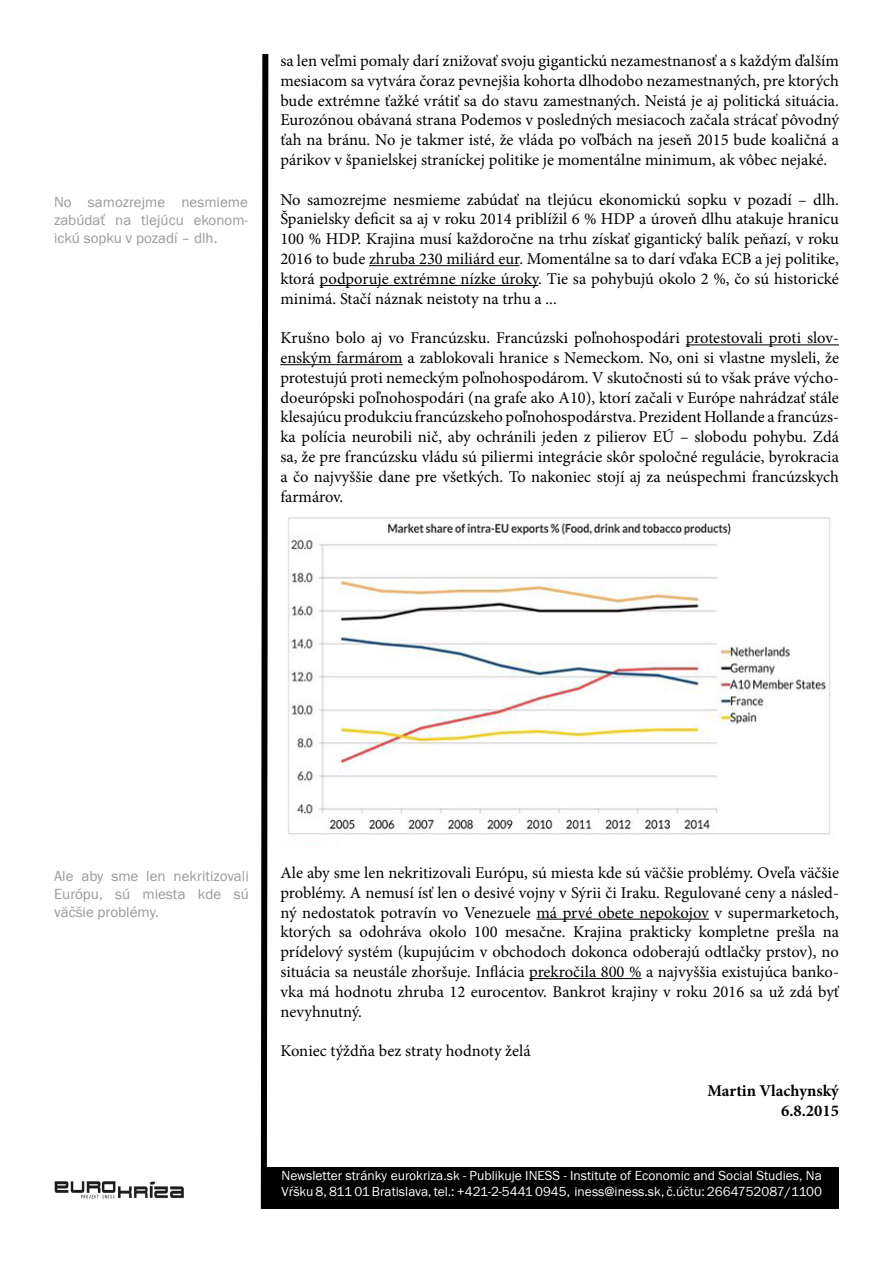
<style>
.page{position:relative;width:893px;height:1263px;background:#fff}
.page>*{position:absolute;margin:0;border:0;box-sizing:border-box;transform-origin:0 0}
.t1{font:16.5px/19.8px "Minion Pro";color:#000;text-align:justify}
.t2{font:700 16.5px/19.8px "Minion Pro";color:#000;text-align:right}
.t3{font:15px/18px "Franklin Gothic Itc TEE";color:#97999c;text-align:justify}
.t4{font:13.5px/16.2px "Franklin Gothic Itc TEE";color:#fff}
</style>
<div class="page">
<svg style="left:260px;top:54px;width:9px;height:1155px"></svg>
<div style="left:265px;top:1167px;width:574px;height:42px;background:#000"></div>
<img style="left:54px;top:1181px;width:130px;height:18px">
<hr style="left:369px;top:265px;width:150px;height:1px;background:#000">
<hr style="left:320px;top:285px;width:218px;height:1px;background:#000">
<hr style="left:686px;top:344px;width:153px;height:1px;background:#000">
<hr style="left:280px;top:364px;width:123px;height:1px;background:#000">
<hr style="left:536px;top:919px;width:173px;height:1px;background:#000">
<hr style="left:529px;top:978px;width:113px;height:1px;background:#000">
<img style="left:287px;top:517px;width:544px;height:318px">
<p class="t3" style="left:54px;top:193px;width:195px">No samozrejme nesmieme zabúdať na tlejúcu ekonom&shy;ickú sopku v pozadí – dlh.</p>
<p class="t1" style="left:280px;top:51px;width:560px">sa len veľmi pomaly darí znižovať svoju gigantickú nezamestnanosť a s každým ďalším mesiacom sa vytvára čoraz pevnejšia kohorta dlhodobo nezamestnaných, pre ktorých bude extrémne ťažké vrátiť sa do stavu zamestnaných. Neistá je aj politická situácia.<br>Eurozónou obávaná strana Podemos v posledných mesiacoch začala strácať pôvodný ťah na bránu. No je takmer isté, že vláda po voľbách na jeseň 2015 bude koaličná a párikov v španielskej straníckej politike je momentálne minimum, ak vôbec nejaké.</p>
<p class="t1" style="left:280px;top:190px;width:560px">No samozrejme nesmieme zabúdať na tlejúcu ekonomickú sopku v pozadí – dlh.<br>Španielsky deficit sa aj v roku 2014 priblížil 6 % HDP a úroveň dlhu atakuje hranicu 100 % HDP. Krajina musí každoročne na trhu získať gigantický balík peňazí, v roku 2016 to bude zhruba 230 miliárd eur. Momentálne sa to darí vďaka ECB a jej politike, ktorá podporuje extrémne nízke úroky. Tie sa pohybujú okolo 2 %, čo sú historické minimá. Stačí náznak neistoty na trhu a ...</p>
<p class="t1" style="left:280px;top:328px;width:560px">Krušno bolo aj vo Francúzsku. Francúzski poľnohospodári protestovali proti slov&shy;enským farmárom a zablokovali hranice s Nemeckom. No, oni si vlastne mysleli, že protestujú proti nemeckým poľnohospodárom. V skutočnosti sú to však práve výcho&shy;doeurópski poľnohospodári (na grafe ako A10), ktorí začali v Európe nahrádzať stále klesajúcu produkciu francúzskeho poľnohospodárstva. Prezident Hollande a francúzs&shy;ka polícia neurobili nič, aby ochránili jeden z pilierov EÚ – slobodu pohybu. Zdá sa, že pre francúzsku vládu sú piliermi integrácie skôr spoločné regulácie, byrokracia a čo najvyššie dane pre všetkých. To nakoniec stojí aj za neúspechmi francúzskych farmárov.</p>
<p class="t3" style="left:54px;top:867px;width:196px">Ale aby sme len nekritizovali Európu, sú miesta kde sú väčšie problémy.</p>
<p class="t1" style="left:280px;top:863px;width:560px">Ale aby sme len nekritizovali Európu, sú miesta kde sú väčšie problémy. Oveľa väčšie problémy. A nemusí ísť len o desivé vojny v Sýrii či Iraku. Regulované ceny a násled&shy;ný nedostatok potravín vo Venezuele má prvé obete nepokojov v supermarketoch, ktorých sa odohráva okolo 100 mesačne. Krajina prakticky kompletne prešla na prídelový systém (kupujúcim v obchodoch dokonca odoberajú odtlačky prstov), no situácia sa neustále zhoršuje. Inflácia prekročila 800 % a najvyššia existujúca banko&shy;vka má hodnotu zhruba 12 eurocentov. Bankrot krajiny v roku 2016 sa už zdá byť nevyhnutný.</p>
<p class="t1" style="left:280px;top:1041px;width:252px">Koniec týždňa bez straty hodnoty želá</p>
<p class="t2" style="left:707px;top:1080px;width:133px">Martin Vlachynský<br>6.8.2015</p>
<p class="t4" style="left:282px;top:1167px;width:542px">Newsletter stránky eurokriza.sk - Publikuje INESS - Institute of Economic and Social Studies, Na<br>Vŕšku 8, 811 01 Bratislava, tel.: +421-2-5441 0945, iness@iness.sk, č.účtu: 2664752087/1100</p>
</div>
